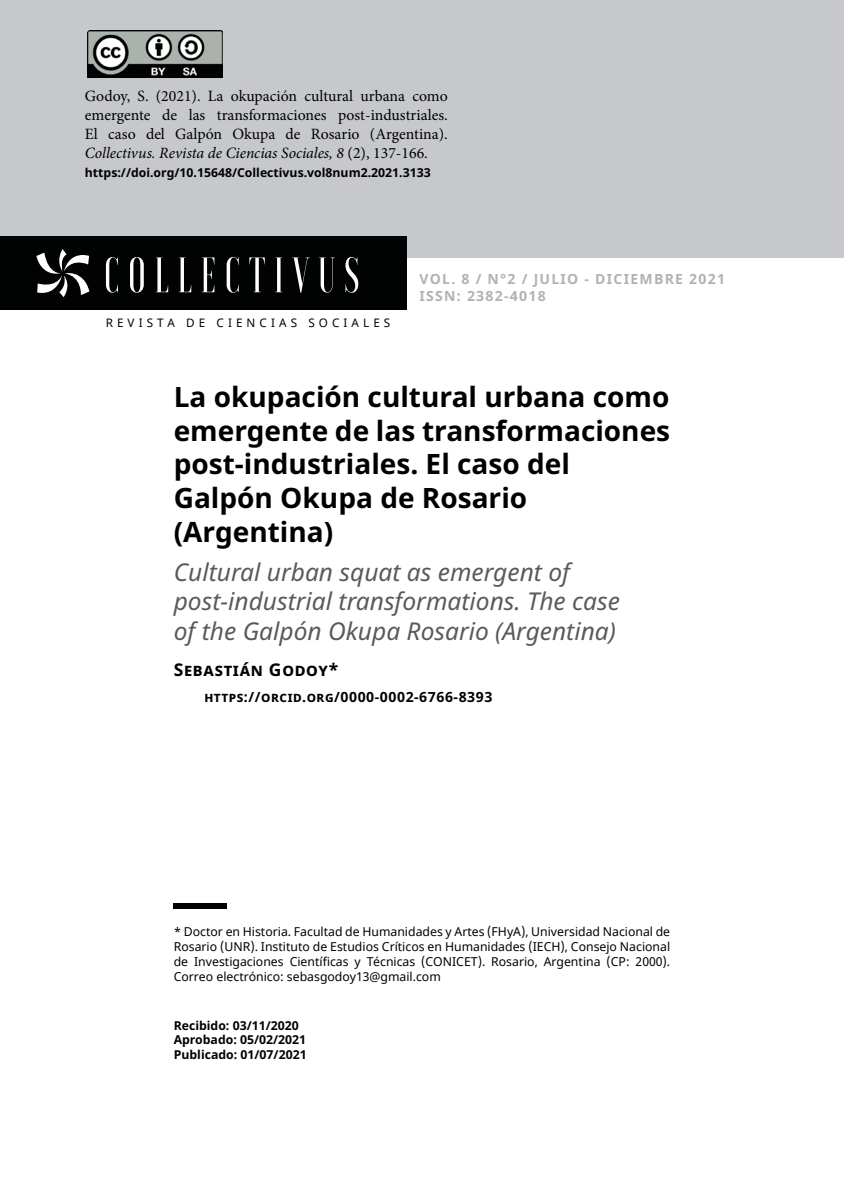
<style>
.page{position:relative;width:844px;height:1191px;background:#fff}
.page>*{position:absolute;margin:0;border:0;box-sizing:border-box;transform-origin:0 0}
.t1{font:700 28px/33.6px "Noto Sans";color:#000}
.t2{font:italic 24.5px/29.4px "Noto Sans";color:#5a5a5b}
.t3{font:700 17.5px "Noto Sans";letter-spacing:.04em;color:#000}
.t4{font:15.75px/18.9px "Minion Pro";color:#000;text-align:justify}
.t5{font:700 14px/16.8px "Noto Sans";letter-spacing:.09em;color:#b3b2b2}
.t6{font:700 14px "Noto Sans";letter-spacing:.04em;color:#000}
.t7{font:12.25px/14.7px "Noto Sans";color:#000;text-align:justify}
.t8{font:700 12.25px/14.7px "Noto Sans";color:#000}
.t9{font:11.72px "Noto Sans";letter-spacing:.35em;color:#010202}
.s1{font-style:italic}
</style>
<div class="page">
<div style="left:0;top:0;width:843px;height:258px;background:#c6c8cb"></div>
<div style="left:0;top:236px;width:406px;height:74px;background:#010202"></div>
<img style="left:106px;top:257px;width:252px;height:36px">
<svg style="left:36px;top:249px;width:53px;height:48px"></svg>
<img style="left:88px;top:30px;width:134px;height:48px">
<div style="left:174px;top:903px;width:53px;height:6px;background:#000"></div>
<p class="t4" style="left:85px;top:86px;width:364px">Godoy, S. (2021). La okupación cultural urbana como emergente de las transformaciones post-industriales.<br>El caso del Galpón Okupa de Rosario (Argentina).<br><span class="s1">Collectivus. Revista de Ciencias Sociales, 8</span> (2), 137-166.</p>
<p class="t8" style="left:85px;top:165px;width:347px">https://doi.org/10.15648/Collectivus.vol8num2.2021.3133</p>
<p class="t9" style="left:106px;top:315px;width:286px">REVISTA DE CIENCIAS SOCIALES</p>
<p class="t5" style="left:419px;top:271px;width:307px">VOL. 8 / N°2 / JULIO - DICIEMBRE 2021<br>ISSN: 2382-4018</p>
<h1 class="t1" style="left:174px;top:381px;width:498px">La okupación cultural urbana como emergente de las transformaciones post-industriales. El caso del<br>Galpón Okupa de Rosario (Argentina)</h1>
<h2 class="t2" style="left:174px;top:557px;width:447px">Cultural urban squat as emergent of post-industrial transformations. The case of the Galpón Okupa Rosario (Argentina)</h2>
<h3 class="t3" style="left:174px;top:657px;width:166px">Sebastián Godoy*</h3>
<p class="t6" style="left:204px;top:686px;width:289px">https://orcid.org/0000-0002-6766-8393</p>
<p class="t7" style="left:174px;top:925px;width:498px">* Doctor en Historia. Facultad de Humanidades y Artes (FHyA), Universidad Nacional de Rosario (UNR). Instituto de Estudios Críticos en Humanidades (IECH), Consejo Nacional de Investigaciones Científicas y Técnicas (CONICET). Rosario, Argentina (CP: 2000).<br>Correo electrónico: sebasgodoy13@gmail.com</p>
<p class="t8" style="left:174px;top:1018px;width:134px">Recibido: 03/11/2020<br>Aprobado: 05/02/2021<br>Publicado: 01/07/2021</p>
</div>
